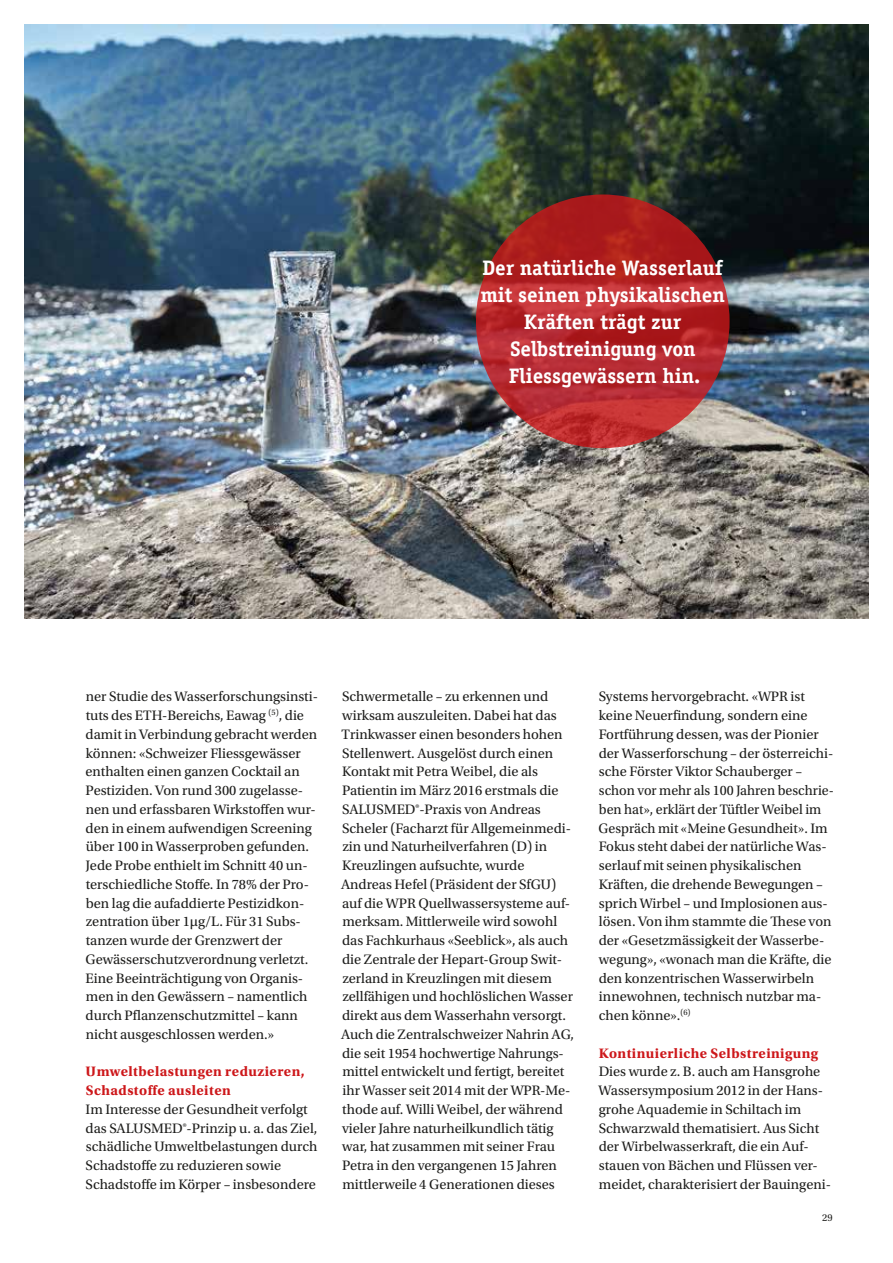
<style>
.page{position:relative;width:893px;height:1263px;background:#fff}
.page>*{position:absolute;margin:0;border:0;box-sizing:border-box;transform-origin:0 0}
.t1{font:700 21px/27px "Officina Serif Std";color:#fff;text-align:center}
.t2{font:14.4px/18.8px "Utopia Std";color:#1d1d1b}
.t3{font:700 14.4px/18.8px "Utopia Std";letter-spacing:.03em;color:#cd171a}
.t4{font:10.5px "Utopia Std";color:#1d1d1b}
</style>
<div class="page">
<img style="left:24px;top:24px;width:844px;height:594px">
<svg style="left:476px;top:194px;width:254px;height:254px;background:#b4262a"></svg>
<h1 class="t1" style="left:480px;top:254px;width:246px">Der natürliche Wasserlauf mit seinen physikalischen<br>Kräften trägt zur<br>Selbstreinigung von<br>Fliessgewässern hin.</h1>
<p class="t2" style="left:85px;top:687px;width:234px">ner Studie des Wasserforschungsinsti&shy;tuts des ETH-Bereichs, Eawag <sup>(5)</sup>, die damit in Verbindung gebracht werden können: «Schweizer Fliessgewässer enthalten einen ganzen Cocktail an Pestiziden. Von rund 300 zugelasse&shy;nen und erfassbaren Wirkstoffen wur&shy;den in einem aufwendigen Screening über 100 in Wasserproben gefunden.<br>Jede Probe enthielt im Schnitt 40 un&shy;terschiedliche Stoffe. In 78% der Pro&shy;ben lag die aufaddierte Pestizidkon&shy;zentration über 1µg/L. Für 31 Subs&shy;tanzen wurde der Grenzwert der Gewässerschutzverordnung verletzt.<br>Eine Beeinträchtigung von Organis&shy;men in den Gewässern – namentlich durch Pflanzenschutzmittel – kann nicht ausgeschlossen werden.»</p>
<p class="t3" style="left:86px;top:1062px;width:221px">Umweltbelastungen reduzieren,<br>Schadstoffe ausleiten</p>
<p class="t2" style="left:86px;top:1100px;width:233px">Im Interesse der Gesundheit verfolgt das SALUSMED®-Prinzip u. a. das Ziel, schädliche Umweltbelastungen durch Schadstoffe zu reduzieren sowie Schadstoffe im Körper – insbesondere</p>
<p class="t2" style="left:341px;top:687px;width:235px">Schwermetalle – zu erkennen und wirksam auszuleiten. Dabei hat das Trinkwasser einen besonders hohen Stellenwert. Ausgelöst durch einen Kontakt mit Petra Weibel, die als Patientin im März 2016 erstmals die SALUSMED®-Praxis von Andreas Scheler (Facharzt für Allgemeinmedi&shy;zin und Naturheilverfahren (D) in Kreuzlingen aufsuchte, wurde Andreas Hefel (Präsident der SfGU) auf die WPR Quellwassersysteme auf&shy;merksam. Mittlerweile wird sowohl das Fachkurhaus «Seeblick», als auch die Zentrale der Hepart-Group Swit&shy;zerland in Kreuzlingen mit diesem zellfähigen und hochlöslichen Wasser direkt aus dem Wasserhahn versorgt.<br>Auch die Zentralschweizer Nahrin AG, die seit 1954 hochwertige Nahrungs&shy;mittel entwickelt und fertigt, bereitet ihr Wasser seit 2014 mit der WPR-Me&shy;thode auf. Willi Weibel, der während vieler Jahre naturheilkundlich tätig war, hat zusammen mit seiner Frau Petra in den vergangenen 15 Jahren mittlerweile 4 Generationen dieses</p>
<p class="t2" style="left:598px;top:687px;width:237px">Systems hervorgebracht. «WPR ist keine Neuerfindung, sondern eine Fortführung dessen, was der Pionier der Wasserforschung – der österreichi&shy;sche Förster Viktor Schauberger – schon vor mehr als 100 Jahren beschrie&shy;ben hat», erklärt der Tüftler Weibel im Gespräch mit «Meine Gesundheit». Im Fokus steht dabei der natürliche Was&shy;serlauf mit seinen physikalischen Kräften, die drehende Bewegungen – sprich Wirbel – und Implosionen aus&shy;lösen. Von ihm stammte die These von der «Gesetzmässigkeit der Wasserbe&shy;wegung», «wonach man die Kräfte, die den konzentrischen Wasserwirbeln innewohnen, technisch nutzbar ma&shy;chen könne».<sup>(6)</sup></p>
<p class="t3" style="left:599px;top:1044px;width:221px">Kontinuierliche Selbstreinigung</p>
<p class="t2" style="left:598px;top:1062px;width:234px">Dies wurde z. B. auch am Hansgrohe Wassersymposium 2012 in der Hans&shy;grohe Aquademie in Schiltach im Schwarzwald thematisiert. Aus Sicht der Wirbelwasserkraft, die ein Auf&shy;stauen von Bächen und Flüssen ver&shy;meidet, charakterisiert der Bauingeni-</p>
<p class="t4" style="left:822px;top:1211px;width:12px">29</p>
</div>
